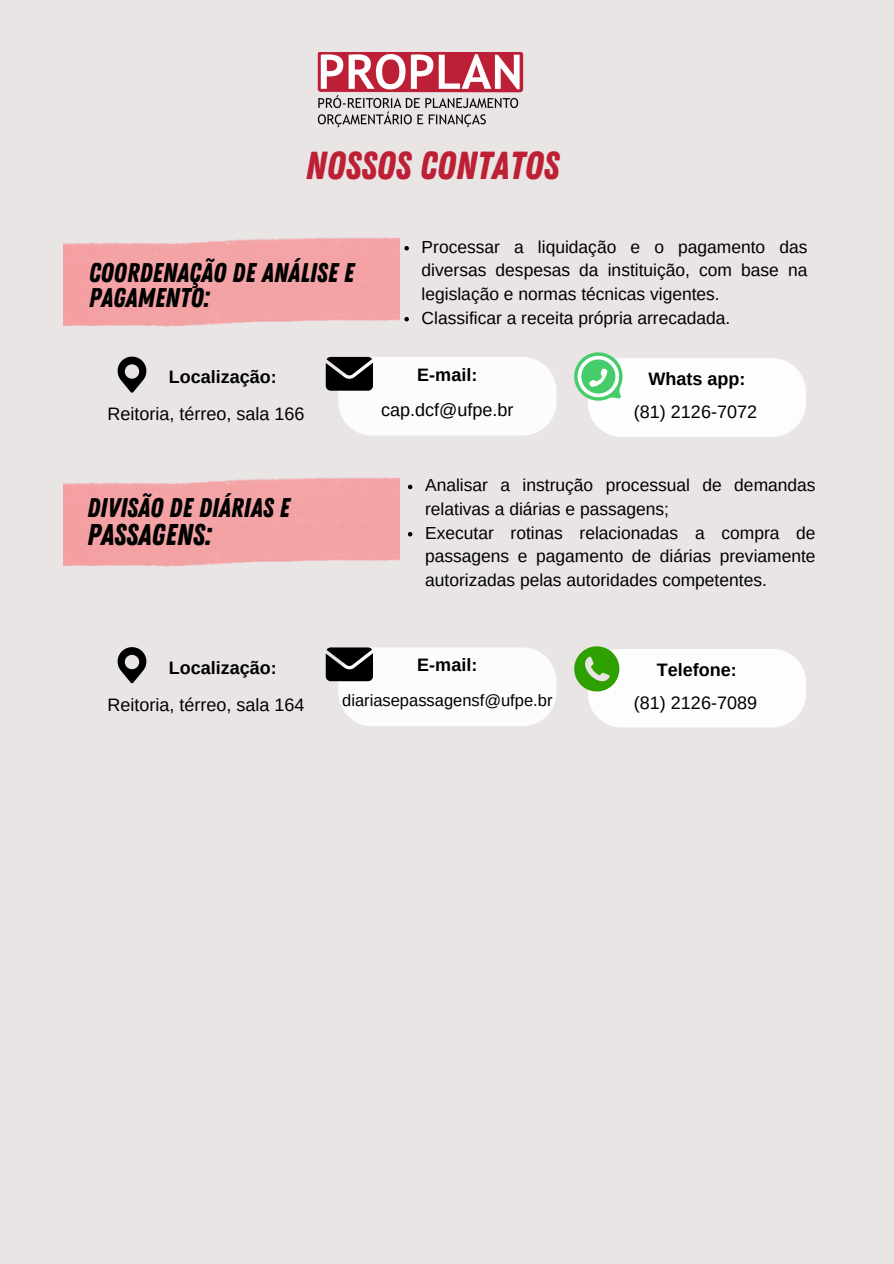
<style>
.page{position:relative;width:894px;height:1264px;background:#fff}
.page>*{position:absolute;margin:0;border:0;box-sizing:border-box;transform-origin:0 0}
.t1{font:39px "Zing Rust Base";color:#bd2035}
.t2{font:30px "Zing Rust Base";color:#000}
.t3{font:27px/24.8px "Zing Rust Base";color:#000}
.t4{font:18px "Arimo";color:#000}
.t5{font:700 18px "Arimo";color:#000}
.t6{font:17.4px/23.7px "Arimo";color:#000;text-align:justify}
.t7{font:16.5px "Arimo";color:#000}
</style>
<div class="page">
<div style="left:0;top:0;width:893px;height:1263px;background:#eae5e5"></div>
<svg style="left:117px;top:356px;width:30px;height:37px"></svg>
<div style="left:125px;top:364px;width:14px;height:15px;background:#eae5e5;border-radius:50%"></div>
<svg style="left:325px;top:357px;width:231px;height:78px;background:#e7e6e6"></svg>
<svg style="left:117px;top:647px;width:30px;height:36px"></svg>
<div style="left:125px;top:655px;width:14px;height:14px;background:#eae5e5;border-radius:50%"></div>
<svg style="left:574px;top:646px;width:231px;height:81px;background:#ebf3e7"></svg>
<svg style="left:325px;top:647px;width:231px;height:79px;background:#e7e6e6"></svg>
<svg style="left:574px;top:352px;width:231px;height:85px;background:#eef6f0"></svg>
<svg style="left:404px;top:246px;width:5px;height:4px"></svg>
<svg style="left:404px;top:317px;width:5px;height:4px"></svg>
<img style="left:64px;top:237px;width:335px;height:89px">
<svg style="left:408px;top:484px;width:4px;height:5px"></svg>
<svg style="left:408px;top:532px;width:4px;height:4px"></svg>
<img style="left:64px;top:477px;width:335px;height:89px">
<img style="left:317px;top:53px;width:207px;height:75px">
<p class="t1" style="left:305px;top:143px;width:255px">NOSSOS CONTATOS</p>
<p class="t3" style="left:89px;top:261px;width:267px">COORDENAÇÃO DE ANÁLISE E<br>PAGAMENTO:</p>
<h2 class="t5" style="left:169px;top:367px;width:109px">Localização:</h2>
<p class="t4" style="left:107px;top:404px;width:198px">Reitoria, térreo, sala 166</p>
<p class="t3" style="left:87px;top:495px;width:204px">DIVISÃO DE DIÁRIAS E</p>
<p class="t2" style="left:87px;top:517px;width:126px">PASSAGENS:</p>
<p class="t6" style="left:421px;top:235px;width:387px">Processar a liquidação e o pagamento das diversas despesas da instituição, com base na legislação e normas técnicas vigentes.</p>
<p class="t6" style="left:421px;top:306px;width:310px">Classificar a receita própria arrecadada.</p>
<h3 class="t5" style="left:417px;top:364px;width:61px">E-mail:</h3>
<p class="t4" style="left:381px;top:400px;width:134px">cap.dcf@ufpe.br</p>
<p class="t5" style="left:648px;top:369px;width:98px">Whats app:</p>
<p class="t4" style="left:633px;top:402px;width:125px">(81) 2126-7072</p>
<h3 class="t6" style="left:425px;top:473px;width:392px">Analisar a instrução processual de demandas relativas a diárias e passagens;</h3>
<p class="t6" style="left:425px;top:521px;width:392px">Executar rotinas relacionadas a compra de passagens e pagamento de diárias previamente autorizadas pelas autoridades competentes.</p>
<h3 class="t5" style="left:169px;top:657px;width:109px">Localização:</h3>
<p class="t4" style="left:107px;top:694px;width:198px">Reitoria, térreo, sala 164</p>
<p class="t5" style="left:417px;top:655px;width:61px">E-mail:</p>
<p class="t7" style="left:342px;top:690px;width:212px">diariasepassagensf@ufpe.br</p>
<h1 class="t5" style="left:656px;top:659px;width:81px">Telefone:</h1>
<p class="t4" style="left:633px;top:692px;width:125px">(81) 2126-7089</p>
</div>
